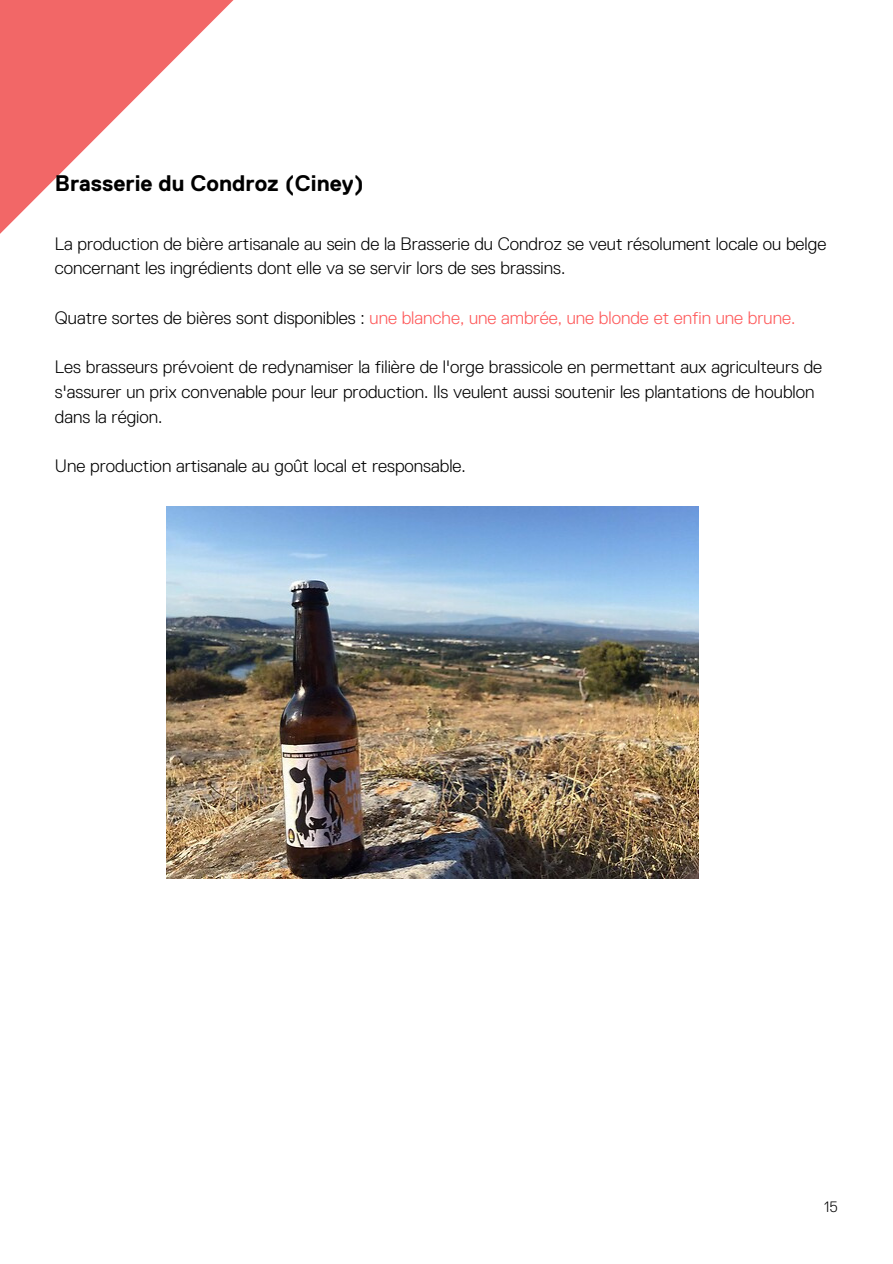
<style>
.page{position:relative;width:893px;height:1264px;background:#fff}
.page>*{position:absolute;margin:0;border:0;box-sizing:border-box;transform-origin:0 0}
.t1{font:700 22.5px "Replica Std";color:#000}
.t2{font:300 18px/24.8px "Replica Std";color:#000}
.t3{font:300 18px "Replica Std";color:#fe595a}
.t4{font:300 15px "Replica Std";color:#000}
.s1{color:#000}
</style>
<div class="page">
<svg style="left:0;top:0;width:233px;height:234px"></svg>
<img style="left:167px;top:507px;width:531px;height:371px">
<p class="t1" style="left:55px;top:171px;width:310px">Brasserie du Condroz (Ciney)</p>
<p class="t2" style="left:55px;top:231px;width:773px">La production de bière artisanale au sein de la Brasserie du Condroz se veut résolument locale ou belge concernant les ingrédients dont elle va se servir lors de ses brassins.</p>
<p class="t3" style="left:55px;top:307px;width:742px"><span class="s1">Quatre sortes de bières sont disponibles :</span> une blanche, une ambrée, une blonde et enfin une brune.</p>
<p class="t2" style="left:55px;top:355px;width:768px">Les brasseurs prévoient de redynamiser la filière de l'orge brassicole en permettant aux agriculteurs de s'assurer un prix convenable pour leur production. Ils veulent aussi soutenir les plantations de houblon dans la région.</p>
<p class="t2" style="left:55px;top:454px;width:412px">Une production artisanale au goût local et responsable.</p>
<p class="t4" style="left:824px;top:1198px;width:15px">15</p>
</div>
